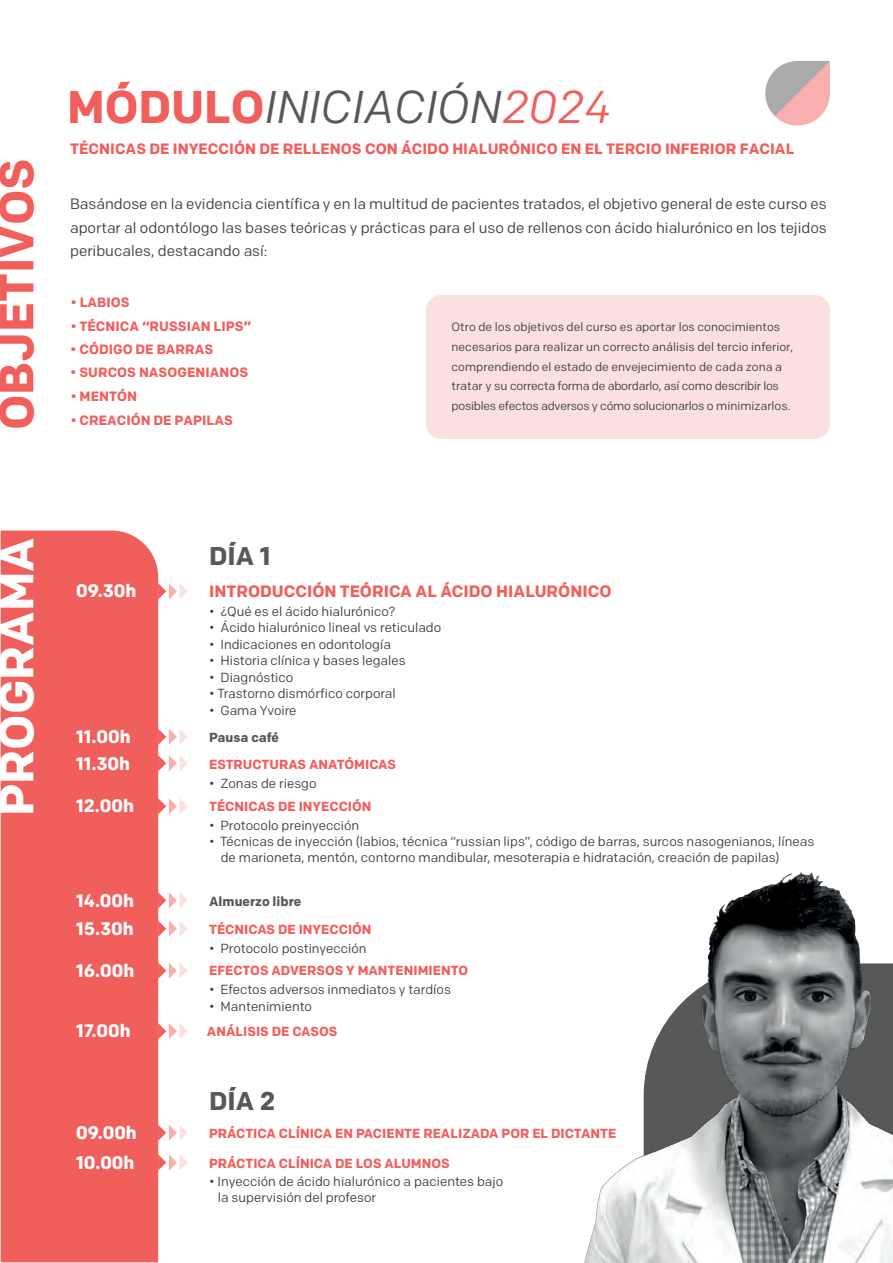
<style>
.page{position:relative;width:893px;height:1263px;background:#fff}
.page>*{position:absolute;margin:0;border:0;box-sizing:border-box;transform-origin:0 0}
.t1{font:700 48px "Colfax";color:#f15f5c}
.t2{font:700 48px "Colfax";color:#fff}
.t3{font:italic 45.9px "Colfax";letter-spacing:-.01em;color:#57585a}
.t4{font:700 25.65px "Colfax";color:#57585a}
.t5{font:700 18.15px/26.8px "Colfax";color:#fff}
.t6{font:700 16.5px "Colfax";color:#f15f5c}
.t7{font:15px/23.4px "Colfax";color:#3e3e3f;text-align:justify}
.t8{font:700 15px "Colfax";color:#f15f5c}
.t9{font:700 13.5px "Colfax";color:#f15f5c}
.t10{font:13.2px/15.8px "Colfax";color:#3e3e3f}
.t11{font:700 13.2px "Colfax";color:#f15f5c}
.t12{font:700 13.2px "Colfax";color:#57585a}
.t13{font:12px/19.8px "Colfax";color:#3e3e3f}
.s1{font-weight:700;font-style:normal;color:#f15f5c}
.s2{color:#f15f5c}
</style>
<div class="page">
<div style="left:426px;top:295px;width:404px;height:144px;background:#fcdfdf;border-radius:15px"></div>
<svg style="left:158px;top:583px;width:30px;height:16px"></svg>
<svg style="left:158px;top:729px;width:30px;height:16px"></svg>
<svg style="left:158px;top:755px;width:30px;height:16px"></svg>
<svg style="left:158px;top:798px;width:30px;height:16px"></svg>
<svg style="left:158px;top:892px;width:30px;height:16px"></svg>
<svg style="left:158px;top:920px;width:30px;height:17px"></svg>
<svg style="left:158px;top:962px;width:30px;height:17px"></svg>
<svg style="left:158px;top:1023px;width:30px;height:16px"></svg>
<svg style="left:158px;top:1125px;width:30px;height:16px"></svg>
<svg style="left:158px;top:1154px;width:30px;height:16px"></svg>
<div style="left:1px;top:530px;width:157px;height:732px;background:#f15f5c"></div>
<img style="left:584px;top:872px;width:309px;height:391px">
<svg style="left:765px;top:61px;width:65px;height:65px"></svg>
<h1 class="t1" style="left:-13px;top:430px;width:273px;rotate:-90deg">OBJETIVOS</h1>
<h2 class="t3" style="left:67px;top:79px;width:546px"><span class="s1">MÓDULO</span>INICIACIÓN<span class="s2">2024</span></h2>
<p class="t8" style="left:70px;top:140px;width:726px">TÉCNICAS DE INYECCIÓN DE RELLENOS CON ÁCIDO HIALURÓNICO EN EL TERCIO INFERIOR FACIAL</p>
<p class="t7" style="left:70px;top:192px;width:758px">Basándose en la evidencia científica y en la multitud de pacientes tratados, el objetivo general de este curso es aportar al odontólogo las bases teóricas y prácticas para el uso de rellenos con ácido hialurónico en los tejidos peribucales, destacando así:</p>
<p class="t9" style="left:71px;top:293px;width:60px">• LABIOS</p>
<p class="t9" style="left:71px;top:317px;width:182px">• TÉCNICA “RUSSIAN LIPS”</p>
<p class="t9" style="left:71px;top:341px;width:144px">• CÓDIGO DE BARRAS</p>
<p class="t9" style="left:71px;top:364px;width:179px">• SURCOS NASOGENIANOS</p>
<p class="t9" style="left:71px;top:388px;width:68px">• MENTÓN</p>
<p class="t9" style="left:71px;top:412px;width:164px">• CREACIÓN DE PAPILAS</p>
<p class="t13" style="left:452px;top:317px;width:343px">Otro de los objetivos del curso es aportar los conocimientos necesarios para realizar un correcto análisis del tercio inferior, comprendiendo el estado de envejecimiento de cada zona a tratar y su correcta forma de abordarlo, así como describir los posibles efectos adversos y cómo solucionarlos o minimizarlos.</p>
<h1 class="t2" style="left:-13px;top:815px;width:280px;rotate:-90deg">PROGRAMA</h1>
<h3 class="t5" style="left:76px;top:577px;width:62px">09.30h</h3>
<h3 class="t5" style="left:76px;top:723px;width:56px">11.00h<br>11.30h</h3>
<h3 class="t5" style="left:76px;top:792px;width:59px">12.00h</h3>
<h3 class="t5" style="left:76px;top:887px;width:60px">14.00h</h3>
<h3 class="t5" style="left:76px;top:915px;width:59px">15.30h</h3>
<h3 class="t5" style="left:76px;top:957px;width:60px">16.00h</h3>
<h3 class="t5" style="left:76px;top:1017px;width:56px">17.00h</h3>
<h3 class="t5" style="left:76px;top:1118px;width:62px;line-height:29.5px">09.00h<br>10.00h</h3>
<h3 class="t4" style="left:209px;top:541px;width:63px">DÍA 1</h3>
<p class="t6" style="left:209px;top:581px;width:404px">INTRODUCCIÓN TEÓRICA AL ÁCIDO HIALURÓNICO</p>
<p class="t10" style="left:209px;top:603px;width:188px">• ¿Qué es el ácido hialurónico?</p>
<p class="t10" style="left:209px;top:620px;width:234px">• Ácido hialurónico lineal vs reticulado</p>
<p class="t10" style="left:209px;top:636px;width:183px">• Indicaciones en odontología</p>
<p class="t10" style="left:209px;top:653px;width:198px">• Historia clínica y bases legales</p>
<p class="t10" style="left:209px;top:669px;width:86px">• Diagnóstico</p>
<p class="t10" style="left:209px;top:685px;width:188px">• Trastorno dismórfico corporal</p>
<p class="t10" style="left:209px;top:702px;width:89px">• Gama Yvoire</p>
<p class="t12" style="left:209px;top:729px;width:71px">Pausa café</p>
<p class="t11" style="left:209px;top:757px;width:188px">ESTRUCTURAS ANATÓMICAS</p>
<p class="t10" style="left:209px;top:775px;width:109px">• Zonas de riesgo</p>
<p class="t11" style="left:209px;top:798px;width:164px">TÉCNICAS DE INYECCIÓN</p>
<p class="t10" style="left:209px;top:817px;width:152px">• Protocolo preinyección</p>
<p class="t10" style="left:221px;top:833px;width:595px;text-indent:-12px">• Técnicas de inyección (labios, técnica “russian lips”, código de barras, surcos nasogenianos, líneas de marioneta, mentón, contorno mandibular, mesoterapia e hidratación, creación de papilas)</p>
<p class="t12" style="left:209px;top:894px;width:94px">Almuerzo libre</p>
<p class="t11" style="left:209px;top:921px;width:164px">TÉCNICAS DE INYECCIÓN</p>
<p class="t10" style="left:209px;top:940px;width:159px">• Protocolo postinyección</p>
<p class="t11" style="left:209px;top:963px;width:260px">EFECTOS ADVERSOS Y MANTENIMIENTO</p>
<p class="t10" style="left:209px;top:981px;width:243px">• Efectos adversos inmediatos y tardíos</p>
<p class="t10" style="left:209px;top:998px;width:104px">• Mantenimiento</p>
<p class="t11" style="left:207px;top:1023px;width:132px">ANÁLISIS DE CASOS</p>
<h3 class="t4" style="left:209px;top:1085px;width:68px">DÍA 2</h3>
<p class="t11" style="left:209px;top:1125px;width:409px">PRÁCTICA CLÍNICA EN PACIENTE REALIZADA POR EL DICTANTE</p>
<p class="t11" style="left:209px;top:1155px;width:242px">PRÁCTICA CLÍNICA DE LOS ALUMNOS</p>
<p class="t10" style="left:218px;top:1174px;width:287px;text-indent:-9px">• Inyección de ácido hialurónico a pacientes bajo la supervisión del profesor</p>
</div>
